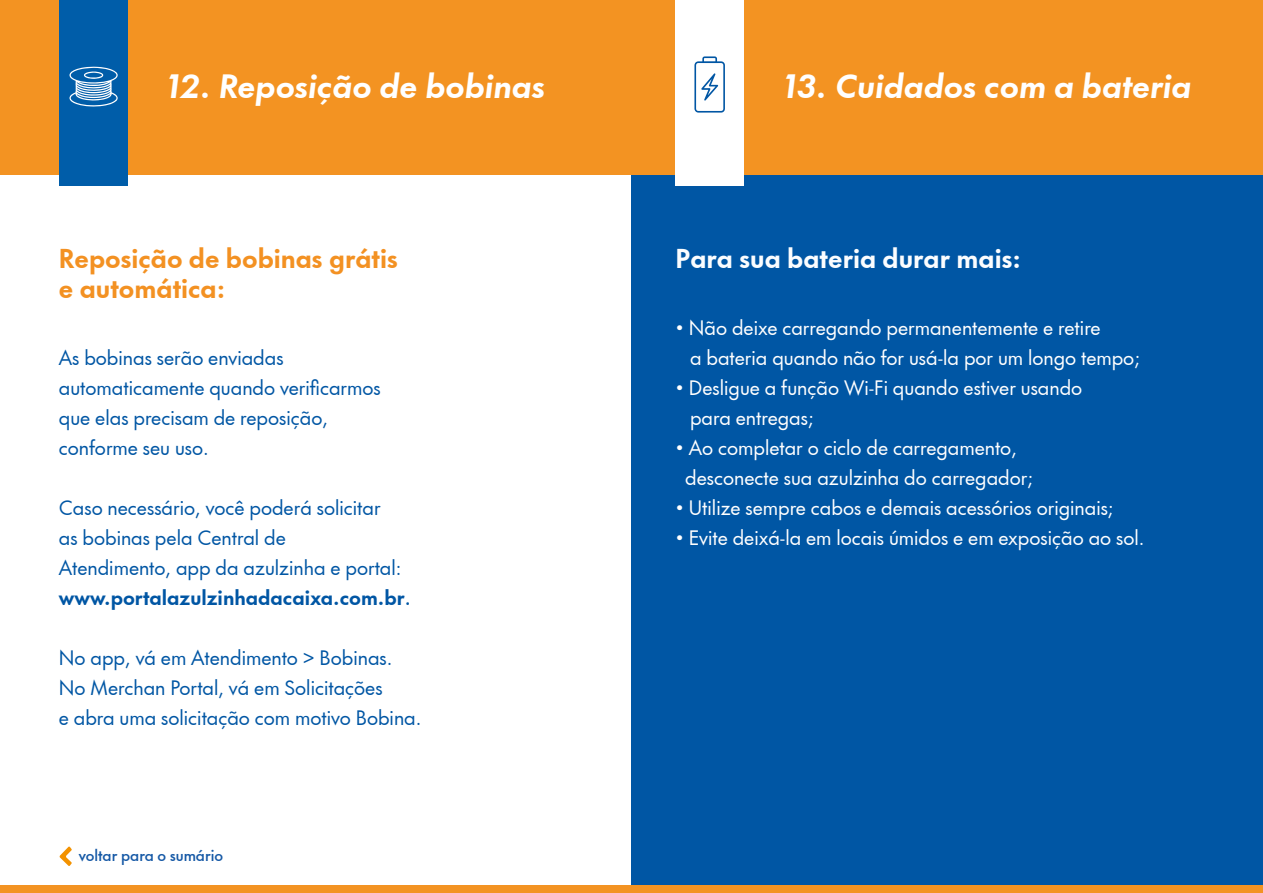
<style>
.page{position:relative;width:1263px;height:893px;background:#fff}
.page>*{position:absolute;margin:0;border:0;box-sizing:border-box;transform-origin:0 0}
.t1{font:italic 700 31.5px "Futura Now Headline";color:#fff}
.t2{font:700 25.5px/30.6px "Futura Now Headline";color:#f39122}
.t3{font:700 25.5px "Futura Now Headline";color:#fbfdff}
.t4{font:19.5px/30px "Futura Now Headline";color:#0056a4}
.t5{font:19.5px/30px "Futura Now Headline";color:#fff}
.t6{font:500 15px "Futura Now Headline";color:#1659a6}
.s1{font-weight:700}
.s2{font-weight:500}
</style>
<div class="page">
<div style="left:631px;top:172px;width:632px;height:721px;background:#0056a4"></div>
<div style="left:0;top:0;width:1263px;height:174px;background:#f39322"></div>
<div style="left:0;top:885px;width:1263px;height:8px;background:#f39322"></div>
<div style="left:675px;top:0;width:69px;height:186px;background:#fff"></div>
<svg style="left:694px;top:56px;width:31px;height:57px"></svg>
<div style="left:59px;top:0;width:68px;height:186px;background:#005da9"></div>
<svg style="left:69px;top:67px;width:49px;height:40px"></svg>
<svg style="left:59px;top:846px;width:13px;height:20px"></svg>
<h1 class="t1" style="left:168px;top:59px;width:379px">12. Reposição de bobinas</h1>
<h2 class="t2" style="left:59px;top:240px;width:341px">Reposição de bobinas grátis e automática:</h2>
<p class="t4" style="left:59px;top:342px;width:323px">As bobinas serão enviadas automaticamente quando verificarmos que elas precisam de reposição, conforme seu uso.</p>
<p class="t4" style="left:59px;top:492px;width:353px">Caso necessário, você poderá solicitar<br>as bobinas pela Central de<br>Atendimento, app da azulzinha e portal: <span class="s1">www.portalazulzinhadacaixa.com.br</span><span class="s2">.</span></p>
<p class="t4" style="left:59px;top:642px;width:364px">No app, vá em Atendimento &gt; Bobinas.<br>No Merchan Portal, vá em Solicitações<br>e abra uma solicitação com motivo Bobina.</p>
<p class="t6" style="left:79px;top:843px;width:146px">voltar para o sumário</p>
<h1 class="t1" style="left:784px;top:59px;width:409px">13. Cuidados com a bateria</h1>
<h2 class="t3" style="left:675px;top:236px;width:347px">Para sua bateria durar mais:</h2>
<p class="t5" style="left:690px;top:311px;width:451px;text-indent:-15px">• Não deixe carregando permanentemente e retire<br>a bateria quando não for usá-la por um longo tempo;</p>
<p class="t5" style="left:690px;top:371px;width:394px;text-indent:-15px">• Desligue a função Wi-Fi quando estiver usando para entregas;</p>
<p class="t5" style="left:685px;top:431px;width:349px;text-indent:-10px">• Ao completar o ciclo de carregamento, desconecte sua azulzinha do carregador;</p>
<p class="t5" style="left:675px;top:491px;width:440px">• Utilize sempre cabos e demais acessórios originais;</p>
<p class="t5" style="left:675px;top:521px;width:470px">• Evite deixá-la em locais úmidos e em exposição ao sol.</p>
</div>
